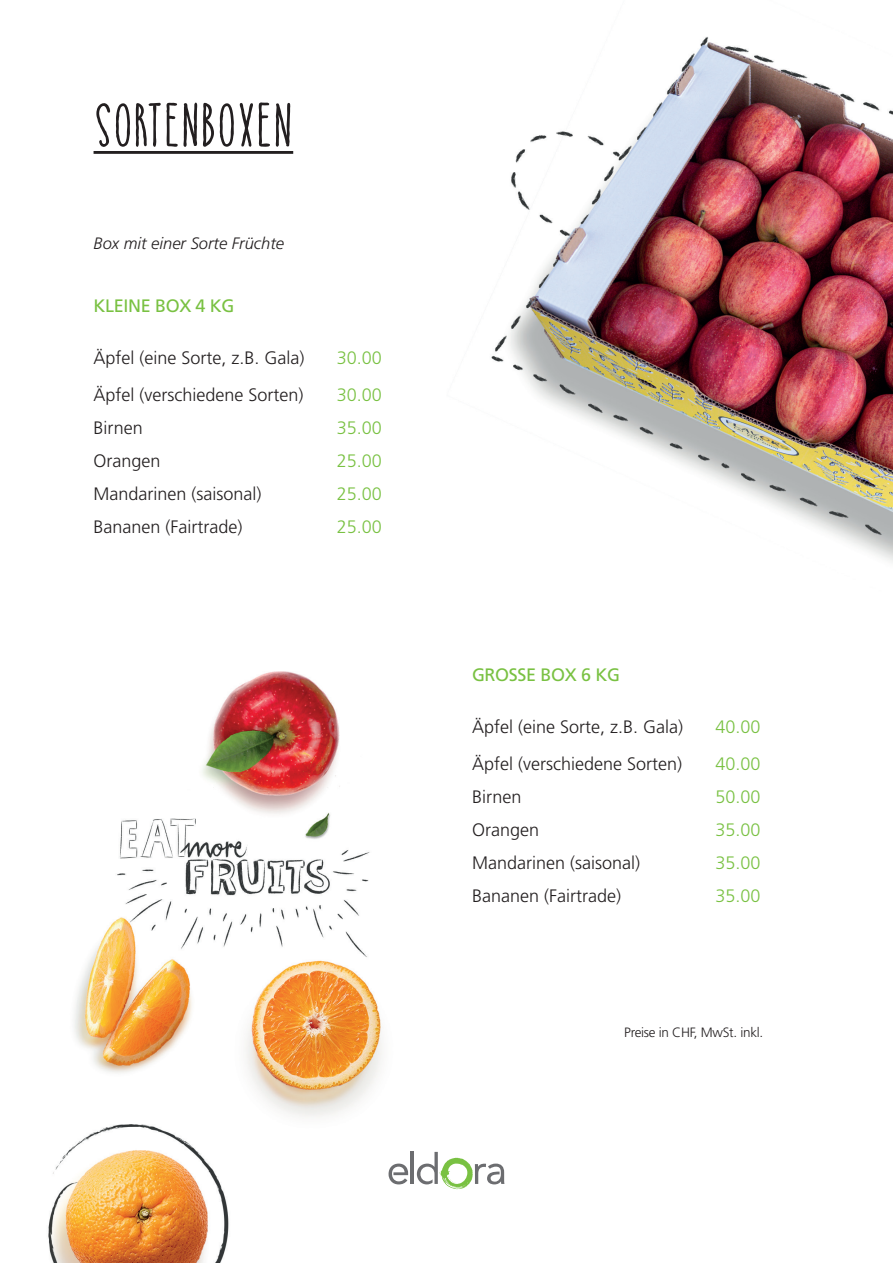
<style>
.page{position:relative;width:893px;height:1263px;background:#fff}
.page>*{position:absolute;margin:0;border:0;box-sizing:border-box;transform-origin:0 0}
.t1{font:700 57px "Catalina Anacapa Sans";color:#231f20}
.t2{font:300 18px "Frutiger LT Pro";color:#231f20}
.t3{font:300 18px "Frutiger LT Pro";color:#79c142}
.t4{font:18px "Frutiger LT Pro";letter-spacing:-.02em;color:#79c142}
.t5{font:italic 300 16.5px "Frutiger LT Pro";color:#231f20}
.t6{font:300 13.5px "Frutiger LT Pro";letter-spacing:-.02em;color:#231f20}
</style>
<div class="page">
<img style="left:48px;top:36px;width:845px;height:1227px">
<hr style="left:411px;top:1152px;width:3px;height:32px;background:#6c6d70">
<svg style="left:389px;top:1163px;width:19px;height:21px"></svg>
<svg style="left:417px;top:1152px;width:87px;height:37px"></svg>
<hr style="left:94px;top:151px;width:199px;height:3px;background:#231f20">
<h1 class="t1" style="left:94px;top:91px;width:201px">SORTENBOXEN</h1>
<p class="t5" style="left:94px;top:234px;width:192px">Box mit einer Sorte Früchte</p>
<p class="t4" style="left:94px;top:295px;width:143px">KLEINE BOX 4 KG</p>
<p class="t2" style="left:94px;top:347px;width:213px">Äpfel (eine Sorte, z.B. Gala)</p>
<p class="t3" style="left:337px;top:347px;width:47px">30.00</p>
<p class="t2" style="left:94px;top:384px;width:212px">Äpfel (verschiedene Sorten)</p>
<p class="t3" style="left:337px;top:384px;width:47px">30.00</p>
<p class="t2" style="left:94px;top:417px;width:51px">Birnen</p>
<p class="t3" style="left:337px;top:417px;width:47px">35.00</p>
<p class="t2" style="left:94px;top:450px;width:69px">Orangen</p>
<p class="t3" style="left:337px;top:450px;width:47px">25.00</p>
<p class="t2" style="left:94px;top:483px;width:170px">Mandarinen (saisonal)</p>
<p class="t3" style="left:337px;top:483px;width:47px">25.00</p>
<p class="t2" style="left:94px;top:516px;width:151px">Bananen (Fairtrade)</p>
<p class="t3" style="left:337px;top:516px;width:47px">25.00</p>
<p class="t4" style="left:472px;top:664px;width:149px">GROSSE BOX 6 KG</p>
<p class="t2" style="left:472px;top:716px;width:213px">Äpfel (eine Sorte, z.B. Gala)</p>
<p class="t3" style="left:715px;top:716px;width:47px">40.00</p>
<p class="t2" style="left:472px;top:754px;width:212px">Äpfel (verschiedene Sorten)</p>
<p class="t3" style="left:715px;top:754px;width:47px">40.00</p>
<p class="t2" style="left:472px;top:787px;width:51px">Birnen</p>
<p class="t3" style="left:715px;top:787px;width:47px">50.00</p>
<p class="t2" style="left:472px;top:820px;width:69px">Orangen</p>
<p class="t3" style="left:715px;top:820px;width:47px">35.00</p>
<p class="t2" style="left:472px;top:853px;width:170px">Mandarinen (saisonal)</p>
<p class="t3" style="left:715px;top:853px;width:47px">35.00</p>
<p class="t2" style="left:472px;top:886px;width:151px">Bananen (Fairtrade)</p>
<p class="t3" style="left:715px;top:886px;width:47px">35.00</p>
<p class="t6" style="left:624px;top:1024px;width:141px">Preise in CHF, MwSt. inkl.</p>
</div>
